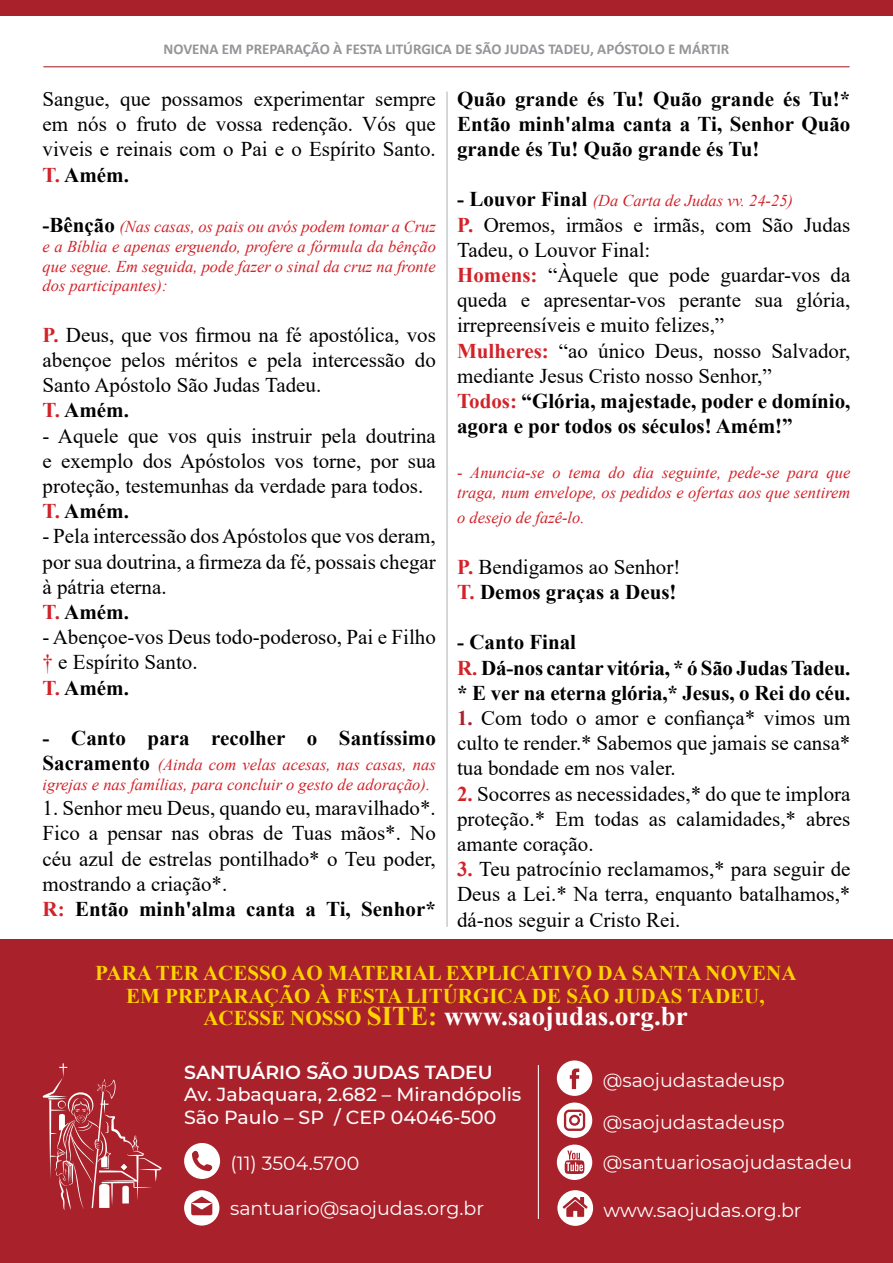
<style>
.page{position:relative;width:893px;height:1263px;background:#fff}
.page>*{position:absolute;margin:0;border:0;box-sizing:border-box;transform-origin:0 0}
.t1{font:700 27px "Times New Roman";color:#fff}
.t2{font:21px/25.2px "Times New Roman";color:#000}
.t3{font:700 21px/25.2px "Times New Roman";color:#000;text-align:justify}
.t4{font:700 21px/22.5px "Times New Roman";color:#fed301;text-align:center}
.t5{font:19.05px/41.5px "Montserrat";color:#fff}
.t6{font:500 18.9px/22.6px "Montserrat";color:#fff}
.t7{font:600 18.9px "Montserrat";color:#fff}
.t8{font:italic 16.5px/19.8px "Times New Roman";color:#d2232a}
.t9{font:700 15px "Calibri";color:#939598}
.s1{font-weight:700;color:#d2232a}
.s2{font-weight:700}
.s3{font-weight:700;font-style:normal;font-size:21px;color:#000}
.s4{color:#d2232a}
.s5{font-weight:700;color:#a9212a}
.s6{font-size:21px;color:#fed301}
.s7{color:#fed301}
</style>
<div class="page">
<hr style="left:44px;top:66px;width:805px;height:1px;background:#a9212a">
<div style="left:0;top:0;width:893px;height:16px;background:#a9212a"></div>
<hr style="left:446px;top:92px;width:2px;height:834px;background:#b1b4b6">
<div style="left:0;top:940px;width:893px;height:323px;background:#a9212a"></div>
<svg style="left:557px;top:1060px;width:35px;height:36px"></svg>
<svg style="left:557px;top:1144px;width:35px;height:36px"></svg>
<svg style="left:557px;top:1102px;width:35px;height:36px"></svg>
<svg style="left:557px;top:1190px;width:36px;height:36px"></svg>
<svg style="left:184px;top:1143px;width:36px;height:36px"></svg>
<svg style="left:184px;top:1190px;width:35px;height:35px"></svg>
<svg style="left:42px;top:1063px;width:120px;height:147px"></svg>
<hr style="left:538px;top:1065px;width:1px;height:153px;background:#fff">
<p class="t9" style="left:164px;top:38px;width:567px">NOVENA EM PREPARAÇÃO À FESTA LITÚRGICA DE SÃO JUDAS TADEU, APÓSTOLO E MÁRTIR</p>
<p class="t2" style="left:43px;top:86px;width:395px;text-align:justify">Sangue, que possamos experimentar sempre em nós o fruto de vossa redenção. Vós que viveis e reinais com o Pai e o Espírito Santo.<br><span class="s1">T.</span> <span class="s2">Amém.</span></p>
<p class="t8" style="left:43px;top:216px;width:395px;text-align:justify"><span class="s3">-Bênção</span> (Nas casas, os pais ou avós podem tomar a Cruz e a Bíblia e apenas erguendo, profere a fórmula da bênção que segue. Em seguida, pode fazer o sinal da cruz na fronte dos participantes):</p>
<p class="t2" style="left:43px;top:321px;width:395px"><span class="s1">P.</span> Deus, que vos firmou na fé apostólica, vos abençoe pelos méritos e pela intercessão do<br>Santo Apóstolo São Judas Tadeu.<br><span class="s1">T.</span> <span class="s2">Amém.</span></p>
<p class="t2" style="left:43px;top:422px;width:395px">- Aquele que vos quis instruir pela doutrina e exemplo dos Apóstolos vos torne, por sua proteção, testemunhas da verdade para todos.<br><span class="s1">T.</span> <span class="s2">Amém.</span></p>
<p class="t2" style="left:43px;top:523px;width:395px">- Pela intercessão dos Apóstolos que vos deram, por sua doutrina, a firmeza da fé, possais chegar à pátria eterna.<br><span class="s1">T.</span> <span class="s2">Amém.</span></p>
<p class="t2" style="left:43px;top:624px;width:395px">- Abençoe-vos Deus todo-poderoso, Pai e Filho <span class="s4">†</span> e Espírito Santo.<br><span class="s1">T.</span> <span class="s2">Amém.</span></p>
<p class="t3" style="left:43px;top:725px;width:395px">- Canto para recolher o Santíssimo</p>
<p class="t8" style="left:43px;top:754px;width:395px"><span class="s3">Sacramento</span> (Ainda com velas acesas, nas casas, nas igrejas e nas famílias, para concluir o gesto de adoração).</p>
<p class="t2" style="left:43px;top:795px;width:395px">1. Senhor meu Deus, quando eu, maravilhado*.<br>Fico a pensar nas obras de Tuas mãos*. No céu azul de estrelas pontilhado* o Teu poder, mostrando a criação*.<br><span class="s1">R:</span> <span class="s2">Então minh'alma canta a Ti, Senhor*</span></p>
<p class="t3" style="left:457px;top:85px;width:395px">Quão grande és Tu! Quão grande és Tu!* Então minh'alma canta a Ti, Senhor Quão grande és Tu! Quão grande és Tu!</p>
<p class="t8" style="left:457px;top:191px;width:337px"><span class="s3">- Louvor Final</span> (Da Carta de Judas vv. 24-25)</p>
<p class="t2" style="left:457px;top:211px;width:395px"><span class="s1">P.</span> Oremos, irmãos e irmãs, com São Judas Tadeu, o Louvor Final:<br><span class="s1">Homens:</span> “Àquele que pode guardar-vos da queda e apresentar-vos perante sua glória, irrepreensíveis e muito felizes,”<br><span class="s1">Mulheres:</span> “ao único Deus, nosso Salvador, mediante Jesus Cristo nosso Senhor,”<br><span class="s1">Todos:</span> <span class="s2">“Glória, majestade, poder e domínio, agora e por todos os séculos! Amém!”</span></p>
<p class="t8" style="left:457px;top:462px;width:395px">- Anuncia-se o tema do dia seguinte, pede-se para que traga, num envelope, os pedidos e ofertas aos que sentirem</p>
<p class="t8" style="left:457px;top:507px;width:129px">o desejo de fazê-lo.</p>
<p class="t2" style="left:457px;top:553px;width:225px"><span class="s1">P.</span> Bendigamos ao Senhor!<br><span class="s1">T.</span> <span class="s2">Demos graças a Deus!</span></p>
<p class="t3" style="left:457px;top:629px;width:395px;text-align:left">- Canto Final<br><span class="s4">R.</span> Dá-nos cantar vitória, * ó São Judas Tadeu. * E ver na eterna glória,* Jesus, o Rei do céu.</p>
<p class="t2" style="left:457px;top:705px;width:395px;text-align:justify"><span class="s5">1.</span> Com todo o amor e confiança* vimos um culto te render.* Sabemos que jamais se cansa* tua bondade em nos valer.</p>
<p class="t2" style="left:457px;top:780px;width:395px;text-align:justify"><span class="s1">2.</span> Socorres as necessidades,* do que te implora proteção.* Em todas as calamidades,* abres amante coração.</p>
<p class="t2" style="left:457px;top:856px;width:395px;text-align:justify"><span class="s1">3.</span> Teu patrocínio reclamamos,* para seguir de Deus a Lei.* Na terra, enquanto batalhamos,* dá-nos seguir a Cristo Rei.</p>
<p class="t4" style="left:95px;top:961px;width:703px">PARA TER ACESSO AO MATERIAL EXPLICATIVO DA SANTA NOVENA<br>EM PREPARAÇÃO À FESTA LITÚRGICA DE SÃO JUDAS TADEU,</p>
<p class="t1" style="left:203px;top:997px;width:486px"><span class="s6">ACESSE NOSSO</span> <span class="s7">SITE:</span> www.saojudas.org.br</p>
<p class="t7" style="left:184px;top:1059px;width:310px">SANTUÁRIO SÃO JUDAS TADEU</p>
<p class="t6" style="left:184px;top:1083px;width:339px">Av. Jabaquara, 2.682 – Mirandópolis<br>São Paulo – SP / CEP 04046-500</p>
<p class="t5" style="left:603px;top:1059px;width:184px">@saojudastadeusp @saojudastadeusp</p>
<p class="t5" style="left:230px;top:1142px;width:130px">(11) 3504.5700</p>
<p class="t5" style="left:603px;top:1141px;width:251px">@santuariosaojudastadeu</p>
<p class="t5" style="left:230px;top:1186px;width:256px">santuario@saojudas.org.br</p>
<p class="t5" style="left:603px;top:1189px;width:200px">www.saojudas.org.br</p>
</div>
